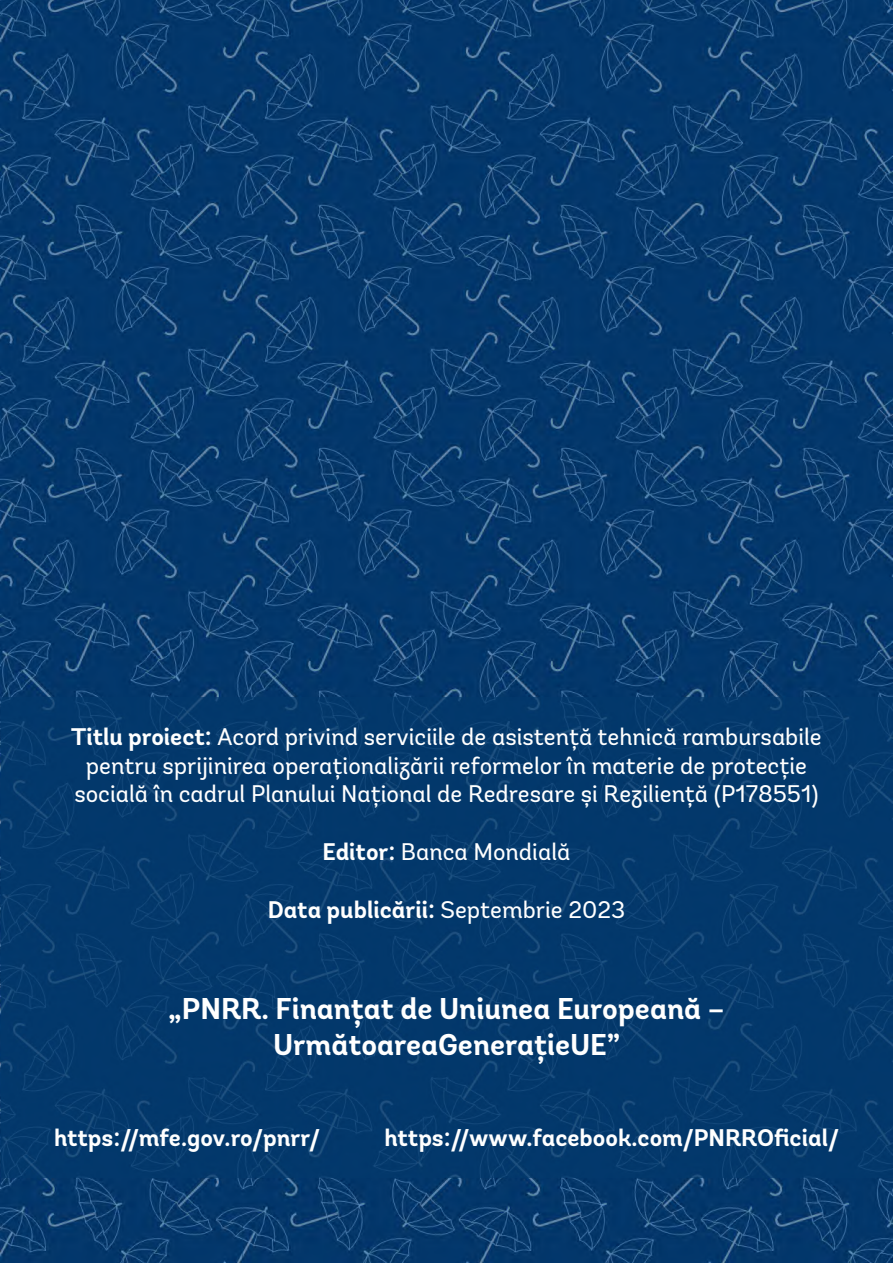
<style>
.page{position:relative;width:893px;height:1263px;background:#fff}
.page>*{position:absolute;margin:0;border:0;box-sizing:border-box;transform-origin:0 0}
.t1{font:700 30px/36px "Andes";color:#fff;text-align:center}
.t2{font:24px/28.8px "Andes";color:#fff;text-align:center}
.t3{font:700 24px "Andes";color:#fff}
.s1{font-weight:700}
.s2{font-weight:400}
</style>
<div class="page">
<img style="left:0;top:0;width:893px;height:1263px">
<div style="left:1px;top:697px;width:892px;height:481px;background:#03396c"></div>
<p class="t2" style="left:71px;top:722px;width:752px"><span class="s1">Titlu proiect:</span> Acord privind serviciile de asistență tehnică rambursabile pentru sprijinirea operaționalizării reformelor în materie de protecție socială în cadrul Planului Național de Redresare și Reziliență (P178551)</p>
<p class="t2" style="left:322px;top:837px;width:249px"><span class="s1">Editor:</span> Banca Mondială</p>
<p class="t3" style="left:268px;top:894px;width:359px">Data publicării: <span class="s2">Septembrie 2023</span></p>
<p class="t1" style="left:168px;top:991px;width:558px">„PNRR. Finanțat de Uniunea Europeană –<br>UrmătoareaGenerațieUE”</p>
<p class="t3" style="left:54px;top:1123px;width:268px">https://mfe.gov.ro/pnrr/</p>
<p class="t3" style="left:384px;top:1123px;width:456px">https://www.facebook.com/PNRROficial/</p>
</div>
